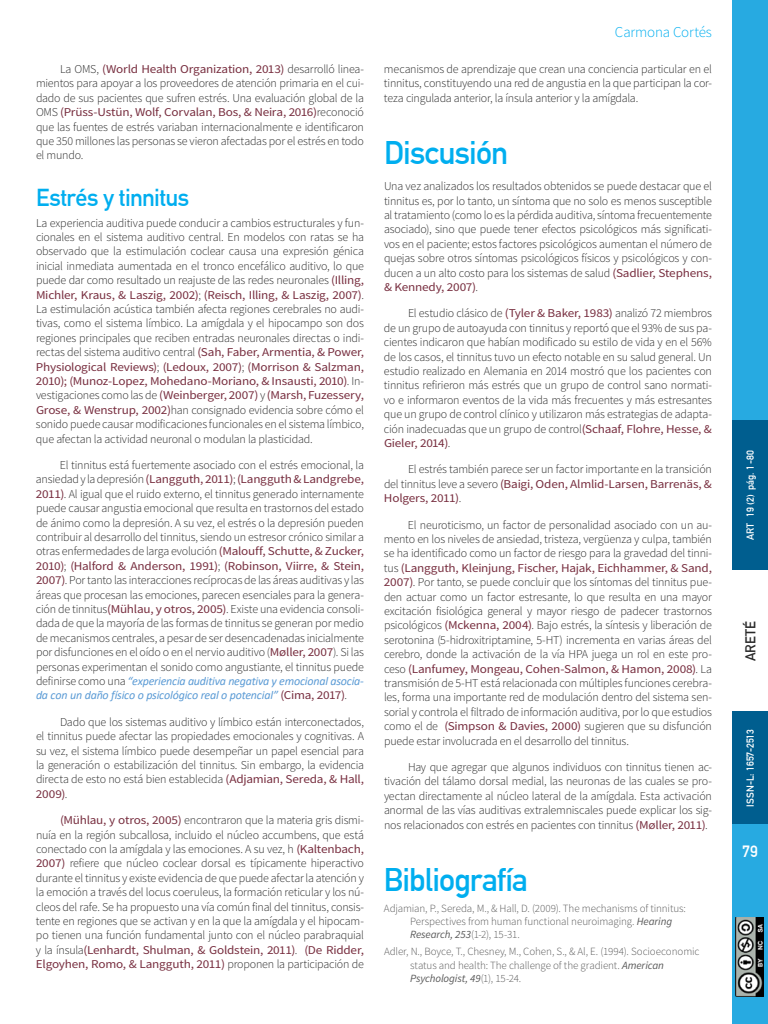
<style>
.page{position:relative;width:768px;height:1024px;background:#fff}
.page>*{position:absolute;margin:0;border:0;box-sizing:border-box;transform-origin:0 0}
.t1{font:700 32px "DIN Alternate";letter-spacing:-.025em;color:#00aeef}
.t2{font:700 24px "DIN Alternate";letter-spacing:-.025em;color:#00aeef}
.t3{font:700 16px "DIN Alternate";color:#fff}
.t4{font:300 15px "Source Sans Pro";letter-spacing:-.015em;color:#00aeef}
.t5{font:700 14px "DIN Alternate";letter-spacing:.01em;color:#2a2a2a}
.t6{font:300 12px/14.4px "Source Sans Pro";letter-spacing:-.015em;color:#2a2a2a;text-align:justify}
.t7{font:italic 12px/14.4px "Calibri";letter-spacing:-.015em;color:#5b9bd5}
.t8{font:300 11px/13.2px "Source Sans Pro";letter-spacing:-.01em;color:#5a5a5a}
.t9{font:700 10px "DIN Alternate";letter-spacing:.005em;color:#fff}
.s1{font-weight:400;color:#782f40}
.s2{font-family:"Source Sans Pro";font-weight:300;font-style:normal;color:#2a2a2a}
.s3{font-family:"Source Sans Pro";font-style:normal;color:#782f40}
.s4{font-weight:400;font-style:italic}
</style>
<div class="page">
<div style="left:732px;top:0;width:36px;height:570px;background:#27aae1"></div>
<div style="left:732px;top:712px;width:36px;height:312px;background:#27aae1"></div>
<img style="left:736px;top:917px;width:27px;height:80px">
<div style="left:732px;top:712px;width:36px;height:112px;background:#005e8f"></div>
<div style="left:732px;top:420px;width:36px;height:150px;background:#005e8f"></div>
<p class="t6" style="left:36px;top:62px;width:330px;text-indent:24px">La OMS, <span class="s1">(World Health Organization, 2013)</span> desarrolló linea&shy;mientos para apoyar a los proveedores de atención primaria en el cui&shy;dado de sus pacientes que sufren estrés. Una evaluación global de la OMS <span class="s1">(Prüss-Ustün, Wolf, Corvalan, Bos, &amp; Neira, 2016)</span>reconoció que las fuentes de estrés variaban internacionalmente e identificaron que 350 millones las personas se vieron afectadas por el estrés en todo el mundo.</p>
<h2 class="t2" style="left:36px;top:179px;width:155px">Estrés y tinnitus</h2>
<p class="t6" style="left:36px;top:215px;width:330px">La experiencia auditiva puede conducir a cambios estructurales y fun&shy;cionales en el sistema auditivo central. En modelos con ratas se ha observado que la estimulación coclear causa una expresión génica inicial inmediata aumentada en el tronco encefálico auditivo, lo que puede dar como resultado un reajuste de las redes neuronales <span class="s1">(Illing, Michler, Kraus, &amp; Laszig, 2002)</span>; <span class="s1">(Reisch, Illing, &amp; Laszig, 2007)</span>.<br>La estimulación acústica también afecta regiones cerebrales no audi&shy;tivas, como el sistema límbico. La amígdala y el hipocampo son dos regiones principales que reciben entradas neuronales directas o indi&shy;rectas del sistema auditivo central <span class="s1">(Sah, Faber, Armentia, &amp; Power, Physiological Reviews)</span>; <span class="s1">(Ledoux, 2007)</span>; <span class="s1">(Morrison &amp; Salzman, 2010); (Munoz-Lopez, Mohedano-Moriano, &amp; Insausti, 2010)</span>. In&shy;vestigaciones como las de <span class="s1">(Weinberger, 2007)</span> y <span class="s1">(Marsh, Fuzessery, Grose, &amp; Wenstrup, 2002)</span>han consignado evidencia sobre cómo el sonido puede causar modificaciones funcionales en el sistema límbico, que afectan la actividad neuronal o modulan la plasticidad.</p>
<p class="t6" style="left:36px;top:458px;width:330px;text-indent:24px">El tinnitus está fuertemente asociado con el estrés emocional, la ansiedad y la depresión <span class="s1">(Langguth, 2011)</span>; <span class="s1">(Langguth &amp; Landgrebe, 2011)</span>. Al igual que el ruido externo, el tinnitus generado internamente puede causar angustia emocional que resulta en trastornos del estado de ánimo como la depresión. A su vez, el estrés o la depresión pueden contribuir al desarrollo del tinnitus, siendo un estresor crónico similar a otras enfermedades de larga evolución <span class="s1">(Malouff, Schutte, &amp; Zucker, 2010)</span>; <span class="s1">(Halford &amp; Anderson, 1991)</span>; <span class="s1">(Robinson, Viirre, &amp; Stein, 2007)</span>. Por tanto las interacciones recíprocas de las áreas auditivas y las áreas que procesan las emociones, parecen esenciales para la genera&shy;ción de tinnitus<span class="s1">(Mühlau, y otros, 2005)</span>. Existe una evidencia consoli&shy;dada de que la mayoría de las formas de tinnitus se generan por medio de mecanismos centrales, a pesar de ser desencadenadas inicialmente por disfunciones en el oído o en el nervio auditivo (<span class="s1">Møller, 2007</span>). Si las personas experimentan el sonido como angustiante, el tinnitus puede</p>
<p class="t7" style="left:36px;top:673px;width:329px"><span class="s2">definirse como una</span> “experiencia auditiva negativa y emocional asocia&shy;da con un daño físico o psicológico real o potencial” <span class="s3">(Cima, 2017)</span><span class="s2">.</span></p>
<p class="t6" style="left:36px;top:715px;width:330px;text-indent:24px">Dado que los sistemas auditivo y límbico están interconectados, el tinnitus puede afectar las propiedades emocionales y cognitivas. A su vez, el sistema límbico puede desempeñar un papel esencial para la generación o estabilización del tinnitus. Sin embargo, la evidencia directa de esto no está bien establecida <span class="s1">(Adjamian, Sereda, &amp; Hall, 2009)</span>.</p>
<p class="t6" style="left:36px;top:813px;width:330px;text-indent:24px"><span class="s1">(Mühlau, y otros, 2005)</span> encontraron que la materia gris dismi&shy;nuía en la región subcallosa, incluido el núcleo accumbens, que está conectado con la amígdala y las emociones. A su vez, h <span class="s1">(Kaltenbach, 2007)</span> refiere que núcleo coclear dorsal es típicamente hiperactivo durante el tinnitus y existe evidencia de que puede afectar la atención y la emoción a través del locus coeruleus, la formación reticular y los nú&shy;cleos del rafe. Se ha propuesto una vía común final del tinnitus, consis&shy;tente en regiones que se activan y en la que la amígdala y el hipocam&shy;po tienen una función fundamental junto con el núcleo parabraquial y la ínsula<span class="s1">(Lenhardt, Shulman, &amp; Goldstein, 2011)</span>. <span class="s1">(De Ridder, Elgoyhen, Romo, &amp; Langguth, 2011)</span> proponen la participación de</p>
<p class="t4" style="left:615px;top:23px;width:99px">Carmona Cortés</p>
<p class="t6" style="left:384px;top:62px;width:330px">mecanismos de aprendizaje que crean una conciencia particular en el tinnitus, constituyendo una red de angustia en la que participan la cor&shy;teza cingulada anterior, la ínsula anterior y la amígdala.</p>
<h1 class="t1" style="left:384px;top:128px;width:126px">Discusión</h1>
<p class="t6" style="left:384px;top:179px;width:330px">Una vez analizados los resultados obtenidos se puede destacar que el tinnitus es, por lo tanto, un síntoma que no solo es menos susceptible al tratamiento (como lo es la pérdida auditiva, síntoma frecuentemente asociado), sino que puede tener efectos psicológicos más significati&shy;vos en el paciente; estos factores psicológicos aumentan el número de quejas sobre otros síntomas psicológicos físicos y psicológicos y con&shy;ducen a un alto costo para los sistemas de salud <span class="s1">(Sadlier, Stephens, &amp; Kennedy, 2007)</span>.</p>
<p class="t6" style="left:384px;top:306px;width:330px;text-indent:24px">El estudio clásico de <span class="s1">(Tyler &amp; Baker, 1983)</span> analizó 72 miembros de un grupo de autoayuda con tinnitus y reportó que el 93% de sus pa&shy;cientes indicaron que habían modificado su estilo de vida y en el 56% de los casos, el tinnitus tuvo un efecto notable en su salud general. Un estudio realizado en Alemania en 2014 mostró que los pacientes con tinnitus refirieron más estrés que un grupo de control sano normati&shy;vo e informaron eventos de la vida más frecuentes y más estresantes que un grupo de control clínico y utilizaron más estrategias de adapta&shy;ción inadecuadas que un grupo de control<span class="s1">(Schaaf, Flohre, Hesse, &amp; Gieler, 2014)</span>.</p>
<p class="t6" style="left:384px;top:462px;width:330px;text-indent:24px">El estrés también parece ser un factor importante en la transición del tinnitus leve a severo <span class="s1">(Baigi, Oden, Almlid-Larsen, Barrenäs, &amp; Holgers, 2011)</span>.</p>
<p class="t6" style="left:384px;top:517px;width:330px;text-indent:24px">El neuroticismo, un factor de personalidad asociado con un au&shy;mento en los niveles de ansiedad, tristeza, vergüenza y culpa, también se ha identificado como un factor de riesgo para la gravedad del tinni&shy;tus <span class="s1">(Langguth, Kleinjung, Fischer, Hajak, Eichhammer, &amp; Sand, 2007)</span>. Por tanto, se puede concluir que los síntomas del tinnitus pue&shy;den actuar como un factor estresante, lo que resulta en una mayor excitación fisiológica general y mayor riesgo de padecer trastornos psicológicos <span class="s1">(Mckenna, 2004)</span>. Bajo estrés, la síntesis y liberación de serotonina (5-hidroxitriptamine, 5-HT) incrementa en varias áreas del cerebro, donde la activación de la vía HPA juega un rol en este pro&shy;ceso <span class="s1">(Lanfumey, Mongeau, Cohen-Salmon, &amp; Hamon, 2008)</span>. La transmisión de 5-HT está relacionada con múltiples funciones cerebra&shy;les, forma una importante red de modulación dentro del sistema sen&shy;sorial y controla el filtrado de información auditiva, por lo que estudios como el de <span class="s1">(Simpson &amp; Davies, 2000)</span> sugieren que su disfunción puede estar involucrada en el desarrollo del tinnitus.</p>
<p class="t6" style="left:384px;top:760px;width:329px;text-indent:24px">Hay que agregar que algunos individuos con tinnitus tienen ac&shy;tivación del tálamo dorsal medial, las neuronas de las cuales se pro&shy;yectan directamente al núcleo lateral de la amígdala. Esta activación anormal de las vías auditivas extralemniscales puede explicar los sig&shy;nos relacionados con estrés en pacientes con tinnitus <span class="s1">(Møller, 2011)</span>.</p>
<h1 class="t1" style="left:384px;top:855px;width:146px">Bibliografía</h1>
<p class="t8" style="left:410px;top:902px;width:277px;text-indent:-26px">Adjamian, P., Sereda, M., &amp; Hall, D. (2009). The mechanisms of tinnitus:<br>Perspectives from human functional neuroimaging. <span class="s4">Hearing<br>Research, 253</span>(1-2), 15-31.</p>
<p class="t8" style="left:410px;top:945px;width:291px;text-indent:-26px">Adler, N., Boyce, T., Chesney, M., Cohen, S., &amp; Al, E. (1994). Socioeconomic status and health: The challenge of the gradient. <span class="s4">American<br>Psychologist, 49</span>(1), 15-24.</p>
<p class="t9" style="left:743px;top:540px;width:92px;rotate:-90deg">ART 19 (2) pág. 1-80</p>
<p class="t5" style="left:740px;top:661px;width:42px;rotate:-90deg">ARETÉ</p>
<p class="t9" style="left:743px;top:807px;width:79px;rotate:-90deg">ISSN-L: 1657-2513</p>
<h3 class="t3" style="left:742px;top:839px;width:17px">79</h3>
</div>
